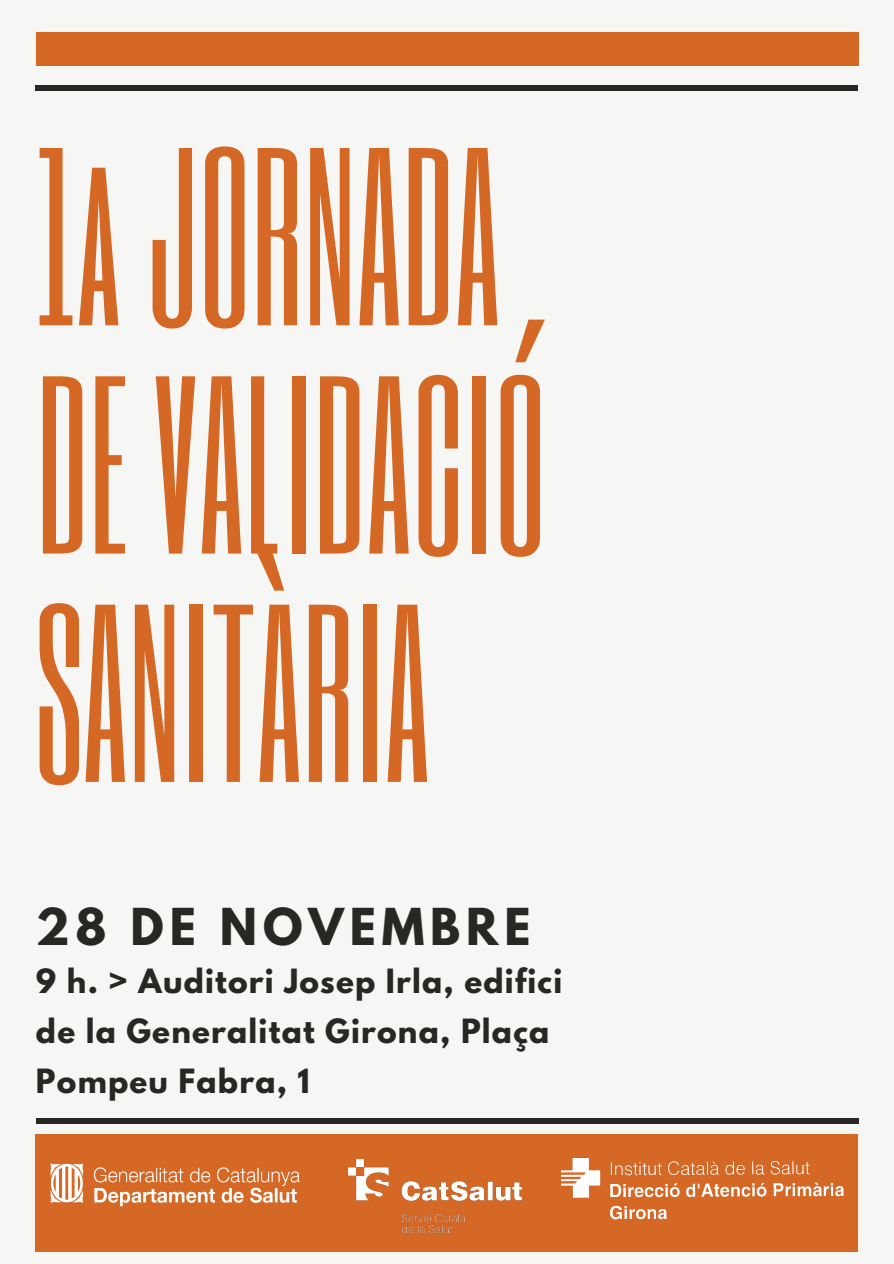
<style>
.page{position:relative;width:894px;height:1264px;background:#fff}
.page>*{position:absolute;margin:0;border:0;box-sizing:border-box;transform-origin:0 0}
.t1{font:210px/228.1px "Six Caps";color:#d66825}
.t2{font:700 45px "League Spartan";letter-spacing:.13em;color:#272724}
.t3{font:700 29.55px/49.7px "League Spartan";letter-spacing:.04em;color:#272724}
</style>
<div class="page">
<div style="left:0;top:0;width:893px;height:1263px;background:#f6f6f4"></div>
<div style="left:36px;top:33px;width:822px;height:33px;background:#d66825"></div>
<div style="left:36px;top:1118px;width:822px;height:5px;background:#272724"></div>
<hr style="left:35px;top:86px;width:822px;height:4px;background:#272724">
<div style="left:35px;top:1134px;width:822px;height:117px;background:#d66825"></div>
<img style="left:50px;top:1163px;width:250px;height:43px">
<img style="left:561px;top:1158px;width:283px;height:61px">
<img style="left:347px;top:1159px;width:176px;height:75px">
<h1 class="t1" style="left:36px;top:117px;width:511px">1aJORNADA<br>DE VALIDACIÓ<br>SANITÀRIA</h1>
<h2 class="t2" style="left:36px;top:904px;width:496px">28 DE NOVEMBRE</h2>
<p class="t3" style="left:36px;top:960px;width:527px">9 h. &gt; Auditori Josep Irla, edifici de la Generalitat Girona, Plaça<br>Pompeu Fabra, 1</p>
</div>
